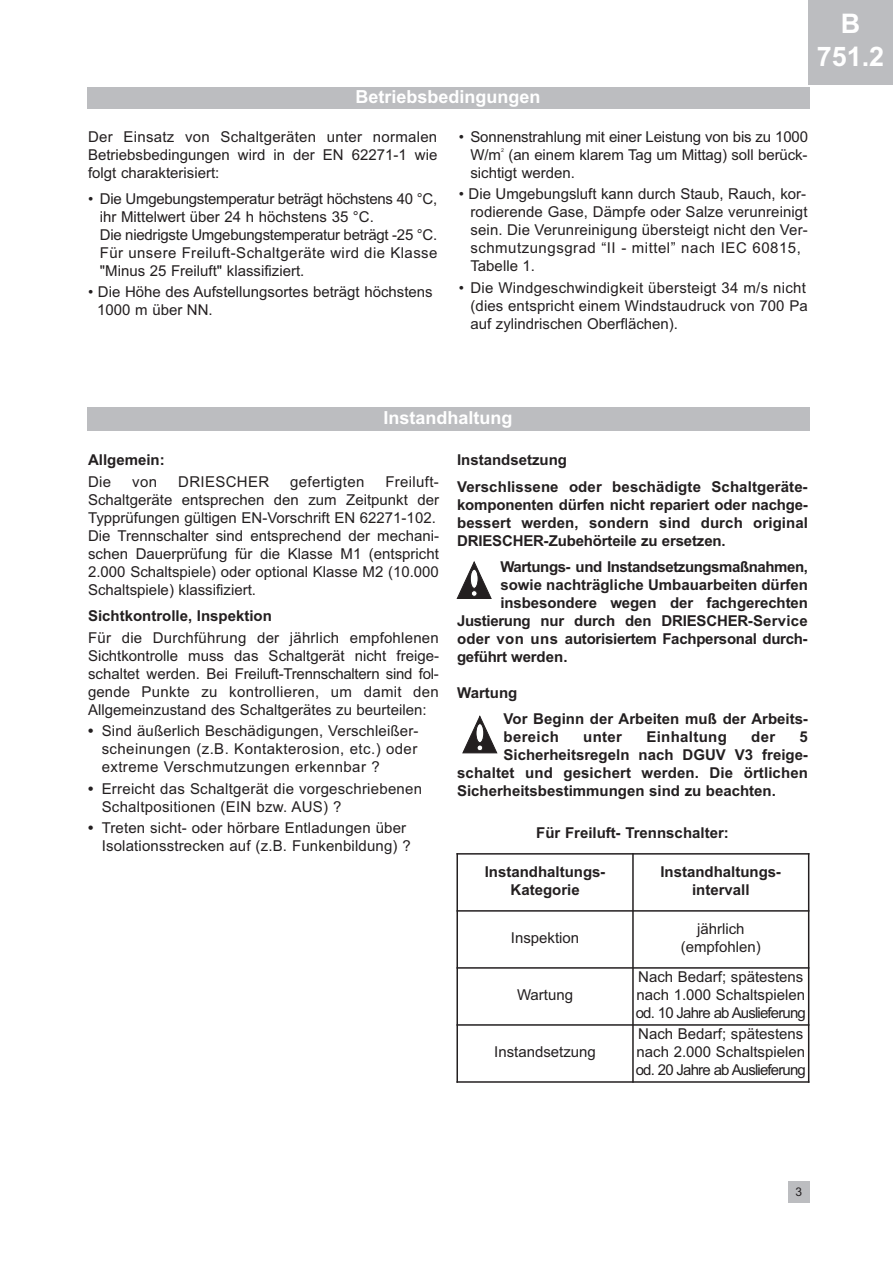
<style>
.page{position:relative;width:893px;height:1263px;background:#fff}
.page>*{position:absolute;margin:0;border:0;box-sizing:border-box;transform-origin:0 0}
.t1{font:700 27px/32.4px "Arial";color:#fff;text-align:center}
.t2{font:700 18px "Arial";color:#fff}
.t3{font:15px/18px "Arial";color:#231f20}
.t4{font:700 15px/18px "Arial";color:#231f20}
.t5{font:700 15px "Arial";letter-spacing:-.03em;color:#231f20}
.t6{font:15px "Arial";letter-spacing:.02em;color:#231f20}
.t7{font:700 15px "Arial";letter-spacing:.02em;color:#231f20}
.t8{font:12px "Arial";color:#231f20}
.t9{font:5.25px "Arial";color:#231f20}
.s1{font-weight:700}
</style>
<div class="page">
<div style="left:808px;top:0;width:85px;height:85px;background:#bcbdc0"></div>
<div style="left:788px;top:1181px;width:21px;height:21px;background:#bcbdc0"></div>
<div style="left:87px;top:407px;width:722px;height:23px;background:#bcbdc0"></div>
<svg style="left:463px;top:716px;width:34px;height:37px"></svg>
<svg style="left:457px;top:562px;width:34px;height:37px"></svg>
<div style="left:87px;top:87px;width:722px;height:22px;background:#bcbdc0"></div>
<hr style="left:456px;top:853px;width:2px;height:230px;background:#231f20">
<hr style="left:632px;top:853px;width:2px;height:230px;background:#231f20">
<hr style="left:808px;top:853px;width:1px;height:230px;background:#231f20">
<hr style="left:456px;top:853px;width:353px;height:1px;background:#231f20">
<hr style="left:456px;top:910px;width:353px;height:2px;background:#231f20">
<hr style="left:456px;top:967px;width:353px;height:2px;background:#231f20">
<hr style="left:456px;top:1024px;width:353px;height:2px;background:#231f20">
<hr style="left:456px;top:1081px;width:353px;height:2px;background:#231f20">
<p class="t2" style="left:356px;top:86px;width:187px">Betriebsbedingungen</p>
<p class="t3" style="left:88px;top:127px;width:351px;text-align:justify">Der Einsatz von Schaltgeräten unter normalen Betriebsbedingungen wird in der EN 62271-1 wie folgt charakterisiert:</p>
<p class="t3" style="left:100px;top:189px;width:339px;text-indent:-12px">• Die Umgebungstemperatur beträgt höchstens 40 °C, ihr Mittelwert über 24 h höchstens 35 °C.<br>Die niedrigste Umgebungstemperatur beträgt -25 °C.<br>Für unsere Freiluft-Schaltgeräte wird die Klasse "Minus 25 Freiluft" klassifiziert.</p>
<p class="t3" style="left:97px;top:283px;width:337px;text-indent:-9px">• Die Höhe des Aufstellungsortes beträgt höchstens<br>1000 m über NN.</p>
<p class="t3" style="left:470px;top:127px;width:339px;text-indent:-12px">• Sonnenstrahlung mit einer Leistung von bis zu 1000<br>W/m</p>
<p class="t9" style="left:501px;top:148px;width:4px">2</p>
<p class="t3" style="left:470px;top:146px;width:339px;text-indent:38px">(an einem klarem Tag um Mittag) soll berück&shy;sichtigt werden.</p>
<p class="t3" style="left:470px;top:185px;width:339px;text-indent:-12px">• Die Umgebungsluft kann durch Staub, Rauch, kor&shy;rodierende Gase, Dämpfe oder Salze verunreinigt sein. Die Verunreinigung übersteigt nicht den Ver&shy;schmutzungsgrad “II - mittel” nach IEC 60815, Tabelle 1.</p>
<p class="t3" style="left:470px;top:279px;width:339px;text-indent:-12px">• Die Windgeschwindigkeit übersteigt 34 m/s nicht (dies entspricht einem Windstaudruck von 700 Pa auf zylindrischen Oberflächen).</p>
<h1 class="t1" style="left:817px;top:8px;width:69px">B<br>751.2</h1>
<p class="t2" style="left:384px;top:408px;width:131px">Instandhaltung</p>
<p class="t4" style="left:88px;top:451px;width:78px">Allgemein:</p>
<p class="t3" style="left:88px;top:473px;width:25px">Die</p>
<p class="t3" style="left:132px;top:473px;width:26px">von</p>
<p class="t6" style="left:178px;top:473px;width:92px">DRIESCHER</p>
<p class="t6" style="left:290px;top:473px;width:76px">gefertigten</p>
<p class="t3" style="left:88px;top:473px;width:352px;text-indent:297px">Freiluft-Schaltgeräte entsprechen den zum Zeitpunkt der Typprüfungen gültigen EN-Vorschrift EN 62271-102.<br>Die Trennschalter sind entsprechend der mechani&shy;schen Dauerprüfung für die Klasse M1 (entspricht 2.000 Schaltspiele) oder optional Klasse M2 (10.000<br>Schaltspiele) klassifiziert.</p>
<p class="t4" style="left:88px;top:607px;width:185px">Sichtkontrolle, Inspektion</p>
<p class="t3" style="left:88px;top:628px;width:352px;text-align:justify">Für die Durchführung der jährlich empfohlenen Sichtkontrolle muss das Schaltgerät nicht freige&shy;schaltet werden. Bei Freiluft-Trennschaltern sind fol&shy;gende Punkte zu kontrollieren, um damit den Allgemeinzustand des Schaltgerätes zu beurteilen:</p>
<p class="t3" style="left:102px;top:722px;width:318px;text-align:justify;text-indent:-14px"><span class="s1">•</span> Sind äußerlich Beschädigungen, Verschleißer&shy;scheinungen (z.B. Kontakterosion, etc.) oder extreme Verschmutzungen erkennbar ?</p>
<p class="t3" style="left:102px;top:780px;width:322px;text-indent:-14px"><span class="s1">•</span> Erreicht das Schaltgerät die vorgeschriebenen<br>Schaltpositionen (EIN bzw. AUS) ?</p>
<p class="t3" style="left:102px;top:819px;width:311px;text-indent:-14px"><span class="s1">•</span> Treten sicht- oder hörbare Entladungen über<br>Isolationsstrecken auf (z.B. Funkenbildung) ?</p>
<p class="t4" style="left:457px;top:447px;width:352px;line-height:26.1px">Instandsetzung<br>Verschlissene oder beschädigte Schaltgeräte-</p>
<p class="t4" style="left:457px;top:495px;width:353px;text-align:justify">komponenten dürfen nicht repariert oder nachge&shy;bessert werden, sondern sind durch original DRIESCHER-Zubehörteile zu ersetzen.</p>
<p class="t5" style="left:500px;top:558px;width:309px">Wartungs- und Instandsetzungsmaßnahmen,</p>
<p class="t4" style="left:500px;top:575px;width:309px">sowie nachträgliche Umbauarbeiten dürfen</p>
<p class="t4" style="left:500px;top:593px;width:309px">insbesondere wegen der fachgerechten</p>
<p class="t4" style="left:457px;top:611px;width:352px">Justierung nur durch den DRIESCHER-Service</p>
<p class="t4" style="left:457px;top:629px;width:352px">oder von uns autorisiertem Fachpersonal durch-</p>
<p class="t4" style="left:457px;top:647px;width:112px">geführt werden.</p>
<p class="t4" style="left:504px;top:679px;width:306px;line-height:26.1px;text-indent:-47px">Wartung<br>Vor Beginn der Arbeiten muß der Arbeits-</p>
<p class="t7" style="left:504px;top:728px;width:57px">bereich</p>
<p class="t4" style="left:583px;top:727px;width:40px">unter</p>
<p class="t7" style="left:646px;top:728px;width:82px">Einhaltung</p>
<p class="t4" style="left:751px;top:727px;width:25px">der</p>
<p class="t4" style="left:800px;top:727px;width:10px">5</p>
<p class="t4" style="left:504px;top:745px;width:306px">Sicherheitsregeln nach DGUV V3 freige-</p>
<p class="t4" style="left:457px;top:763px;width:352px">schaltet und gesichert werden. Die örtlichen</p>
<p class="t4" style="left:457px;top:781px;width:320px">Sicherheitsbestimmungen sind zu beachten.</p>
<p class="t4" style="left:536px;top:824px;width:194px">Für Freiluft- Trennschalter:</p>
<p class="t4" style="left:485px;top:863px;width:122px;text-align:center">Instandhaltungs-<br>Kategorie</p>
<p class="t4" style="left:660px;top:863px;width:122px;text-align:center">Instandhaltungs&shy;intervall</p>
<p class="t3" style="left:511px;top:929px;width:70px">Inspektion</p>
<p class="t3" style="left:681px;top:920px;width:82px;text-align:center">jährlich (empfohlen)</p>
<p class="t3" style="left:517px;top:986px;width:58px">Wartung</p>
<p class="t3" style="left:636px;top:968px;width:172px">Nach Bedarf; spätestens nach 1.000 Schaltspielen od. 10 Jahre ab Auslieferung</p>
<p class="t3" style="left:494px;top:1043px;width:103px">Instandsetzung</p>
<p class="t3" style="left:636px;top:1025px;width:172px">Nach Bedarf; spätestens nach 2.000 Schaltspielen od. 20 Jahre ab Auslieferung</p>
<p class="t8" style="left:795px;top:1185px;width:8px">3</p>
</div>
